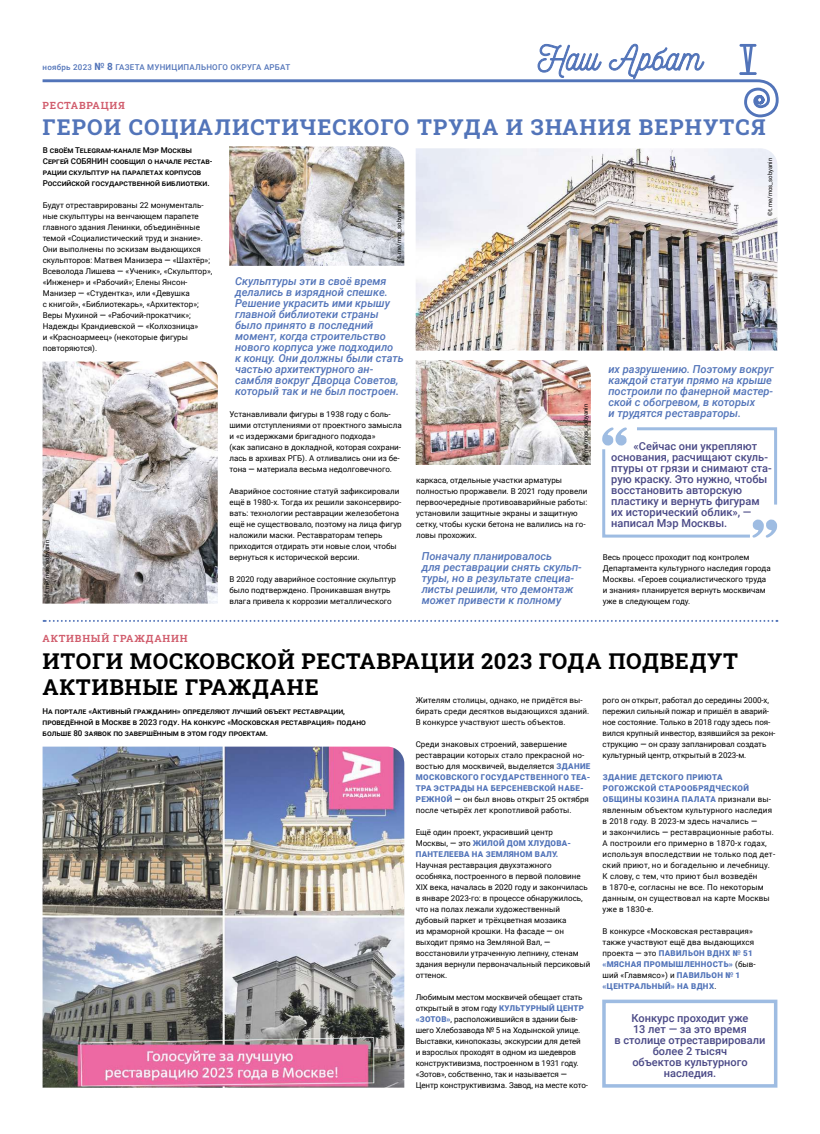
<style>
.page{position:relative;width:820px;height:1134px;background:#fff}
.page>*{position:absolute;margin:0;border:0;box-sizing:border-box;transform-origin:0 0}
.t1{font:22px/26px "Roboto Slab";letter-spacing:.03em;color:#000}
.t2{font:22px "Roboto Slab";letter-spacing:.05em;color:#5274b9}
.t3{font:italic 500 11px/11px "Roboto";color:#5274b9}
.t4{font:500 11px/11px "Roboto";color:#4a4986}
.t5{font:10px "Roboto Slab";letter-spacing:.08em;color:#d15d6d}
.t6{font:8px/11px "Roboto";color:#000}
.t7{font:8px/11px "Roboto";letter-spacing:.02em;color:#000}
.t8{font:500 8px/11px "Roboto";color:#000}
.t9{font:900 8px/11px "Roboto";letter-spacing:.035em;color:#5274b9}
.t10{font:500 8px "Roboto";letter-spacing:.03em;color:#5274b9}
.t11{font:6px "Roboto";color:#000}
.s1{font-weight:700;font-size:10px}
.s2{font-weight:500}
.s3{font-weight:900;color:#5274b9}
.s4{font-weight:400;color:#000}
.s5{font-weight:500;color:#000}
</style>
<div class="page">
<div style="left:602px;top:1000px;width:175px;height:88px;border:4px solid #9ebce2"></div>
<svg style="left:42px;top:44px;width:735px;height:74px"></svg>
<svg style="left:44px;top:620px;width:733px;height:2px"></svg>
<img style="left:415px;top:148px;width:362px;height:203px">
<img style="left:229px;top:146px;width:175px;height:120px">
<img style="left:43px;top:362px;width:175px;height:242px">
<img style="left:43px;top:747px;width:361px;height:341px">
<img style="left:415px;top:360px;width:175px;height:105px">
<svg style="left:602px;top:427px;width:176px;height:111px"></svg>
<p class="t10" style="left:43px;top:62px;width:249px">ноябрь 2023 <span class="s1">№ 8</span> ГАЗЕТА МУНИЦИПАЛЬНОГО ОКРУГА АРБАТ</p>
<p class="t5" style="left:43px;top:98px;width:84px">РЕСТАВРАЦИЯ</p>
<h1 class="t2" style="left:43px;top:112px;width:724px">ГЕРОИ СОЦИАЛИСТИЧЕСКОГО ТРУДА И ЗНАНИЯ ВЕРНУТСЯ</h1>
<p class="t8" style="left:43px;top:144px;width:171px">В своём Telegram-канале Мэр Москвы Сергей СОБЯНИН сообщил о начале рестав&shy;рации скульптур на парапетах корпусов Российской государственной библиотеки.</p>
<p class="t6" style="left:43px;top:199px;width:171px">Будут отреставрированы 22 монументаль&shy;ные скульптуры на венчающем парапете главного здания Ленинки, объединённые темой «Социалистический труд и знание».<br>Они выполнены по эскизам выдающихся скульпторов: Матвея Манизера <span class="s2">—</span> «Шахтёр»; Всеволода Лишева <span class="s2">—</span> «Ученик», «Скульптор», «Инженер» и «Рабочий»; Елены Янсон-Манизер <span class="s2">—</span> «Студентка», или «Девушка<br>с книгой», «Библиотекарь», «Архитектор»; Веры Мухиной <span class="s2">—</span> «Рабочий-прокатчик»; Надежды Крандиевской <span class="s2">—</span> «Колхозница»<br>и «Красноармеец» (некоторые фигуры повторяются).</p>
<p class="t11" style="left:43px;top:598px;width:59px;rotate:-90deg">©t.me/mos_sobyanin</p>
<p class="t5" style="left:43px;top:631px;width:146px">АКТИВНЫЙ ГРАЖДАНИН</p>
<p class="t11" style="left:394px;top:263px;width:59px;rotate:-90deg">©t.me/mos_sobyanin</p>
<p class="t3" style="left:235px;top:275px;width:170px">Скульптуры эти в своё время делались в изрядной спешке.<br>Решение украсить ими крышу главной библиотеки страны было принято в последний момент, когда строительство нового корпуса уже подходило<br>к концу. Они должны были стать частью архитектурного ан&shy;самбля вокруг Дворца Советов, который так и не был построен.</p>
<p class="t6" style="left:229px;top:408px;width:174px">Устанавливали фигуры в 1938 году с боль&shy;шими отступлениями от проектного замысла и «с издержками бригадного подхода»<br>(как записано в докладной, которая сохрани&shy;лась в архивах РГБ). А отливались они из бе&shy;тона <span class="s2">—</span> материала весьма недолговечного.</p>
<p class="t6" style="left:229px;top:485px;width:174px">Аварийное состояние статуй зафиксировали ещё в 1980-х. Тогда их решили законсервиро&shy;вать: технологии реставрации железобетона ещё не существовало, поэтому на лица фигур наложили маски. Реставраторам теперь приходится отдирать эти новые слои, чтобы вернуться к исторической версии.</p>
<p class="t6" style="left:229px;top:573px;width:168px">В 2020 году аварийное состояние скульптур было подтверждено. Проникавшая внутрь влага привела к коррозии металлического</p>
<p class="t11" style="left:581px;top:461px;width:59px;rotate:-90deg">©t.me/mos_sobyanin</p>
<p class="t6" style="left:416px;top:474px;width:173px">каркаса, отдельные участки арматуры полностью проржавели. В 2021 году провели первоочередные противоаварийные работы: установили защитные экраны и защитную сетку, чтобы куски бетона не валились на го&shy;ловы прохожих.</p>
<h2 class="t3" style="left:421px;top:550px;width:161px">Поначалу планировалось<br>для реставрации снять скульп&shy;туры, но в результате специа&shy;листы решили, что демонтаж может привести к полному</h2>
<p class="t11" style="left:765px;top:216px;width:59px;rotate:-90deg">©t.me/mos_sobyanin</p>
<h2 class="t3" style="left:608px;top:363px;width:166px">их разрушению. Поэтому вокруг каждой статуи прямо на крыше построили по фанерной мастер&shy;ской с обогревом, в которых<br>и трудятся реставраторы.</h2>
<h2 class="t4" style="left:611px;top:440px;width:162px;text-indent:22px">«Сейчас они укрепляют основания, расчищают скуль&shy;птуры от грязи и снимают ста&shy;рую краску. Это нужно, чтобы восстановить авторскую пластику и вернуть фигурам их исторический облик», — написал Мэр Москвы.</h2>
<p class="t6" style="left:602px;top:551px;width:169px">Весь процесс проходит под контролем Департамента культурного наследия города Москвы. «Героев социалистического труда и знания» планируется вернуть москвичам уже в следующем году.</p>
<h1 class="t1" style="left:43px;top:648px;width:696px">ИТОГИ МОСКОВСКОЙ РЕСТАВРАЦИИ 2023 ГОДА ПОДВЕДУТ<br>АКТИВНЫЕ ГРАЖДАНЕ</h1>
<p class="t6" style="left:602px;top:694px;width:174px">рого он открыт, работал до середины 2000-х, пережил сильный пожар и пришёл в аварий&shy;ное состояние. Только в 2018 году здесь поя&shy;вился крупный инвестор, взявшийся за рекон&shy;струкцию <span class="s2">—</span> он сразу запланировал создать культурный центр, открытый в 2023-м.</p>
<p class="t7" style="left:602px;top:771px;width:174px"><span class="s3">ЗДАНИЕ ДЕТСКОГО ПРИЮТА РОГОЖСКОЙ СТАРООБРЯДЧЕСКОЙ ОБЩИНЫ КОЗИНА ПАЛАТА</span> признали вы&shy;явленным объектом культурного наследия в 2018 году. В 2023-м здесь начались <span class="s2">—<br></span>и закончились <span class="s2">—</span> реставрационные работы.<br>А построили его примерно в 1870-х годах, используя впоследствии не только под дет&shy;ский приют, но и богадельню и лечебницу.<br>К слову, с тем, что приют был возведён<br>в 1870-е, согласны не все. По некоторым данным, он существовал на карте Москвы уже в 1830-е.</p>
<p class="t6" style="left:602px;top:925px;width:155px">В конкурсе «Московская реставрация» также участвуют ещё два выдающихся проекта <span class="s2">—</span> это <span class="s3">ПАВИЛЬОН ВДНХ № 51 «МЯСНАЯ ПРОМЫШЛЕННОСТЬ»</span> (быв&shy;ший «Главмясо») и <span class="s3">ПАВИЛЬОН № 1 «ЦЕНТРАЛЬНЫЙ» НА ВДНХ</span>.</p>
<h2 class="t4" style="left:614px;top:1012px;width:152px;text-align:center">Конкурс проходит уже<br>13 лет — за это время<br>в столице отреставрировали более 2 тысяч<br>объектов культурного наследия.</h2>
<p class="t6" style="left:415px;top:694px;width:175px">Жителям столицы, однако, не придётся вы&shy;бирать среди десятков выдающихся зданий.<br>В конкурсе участвуют шесть объектов.</p>
<p class="t6" style="left:415px;top:738px;width:176px">Среди знаковых строений, завершение реставрации которых стало прекрасной но&shy;востью для москвичей, выделяется <span class="s3">ЗДАНИЕ МОСКОВСКОГО ГОСУДАРСТВЕННОГО ТЕА-ТРА ЭСТРАДЫ НА БЕРСЕНЕВСКОЙ НАБЕ-РЕЖНОЙ</span> <span class="s2">—</span> он был вновь открыт 25 октября после четырёх лет кропотливой работы.</p>
<p class="t9" style="left:415px;top:826px;width:157px"><span class="s4">Ещё один проект, украсивший центр<br>Москвы,</span> <span class="s5">—</span> <span class="s4">это</span> ЖИЛОЙ ДОМ ХЛУДОВА-<br>ПАНТЕЛЕЕВА НА ЗЕМЛЯНОМ ВАЛУ.</p>
<p class="t6" style="left:415px;top:859px;width:176px">Научная реставрация двухэтажного особняка, построенного в первой половине XIX века, началась в 2020 году и закончилась в январе 2023-го: в процессе обнаружилось, что на полах лежали художественный дубовый паркет и трёхцветная мозаика<br>из мраморной крошки. На фасаде <span class="s2">—</span> он выходит прямо на Земляной Вал, <span class="s2">— </span>восстановили утраченную лепнину, стенам здания вернули первоначальный персиковый оттенок.</p>
<p class="t6" style="left:415px;top:991px;width:174px">Любимым местом москвичей обещает стать открытый в этом году <span class="s3">КУЛЬТУРНЫЙ ЦЕНТР «ЗОТОВ»</span>, расположившийся в здании быв&shy;шего Хлебозавода № 5 на Ходынской улице.<br>Выставки, кинопоказы, экскурсии для детей<br>и взрослых проходят в одном из шедевров конструктивизма, построенном в 1931 году. «Зотов», собственно, так и называется <span class="s2">— </span>Центр конструктивизма. Завод, на месте кото-</p>
<p class="t8" style="left:43px;top:705px;width:325px">На портале «Активный гражданин» определяют лучший объект реставрации, проведённой в Москве в 2023 году. На конкурс «Московская реставрация» подано больше 80 заявок по завершённым в этом году проектам.</p>
</div>
